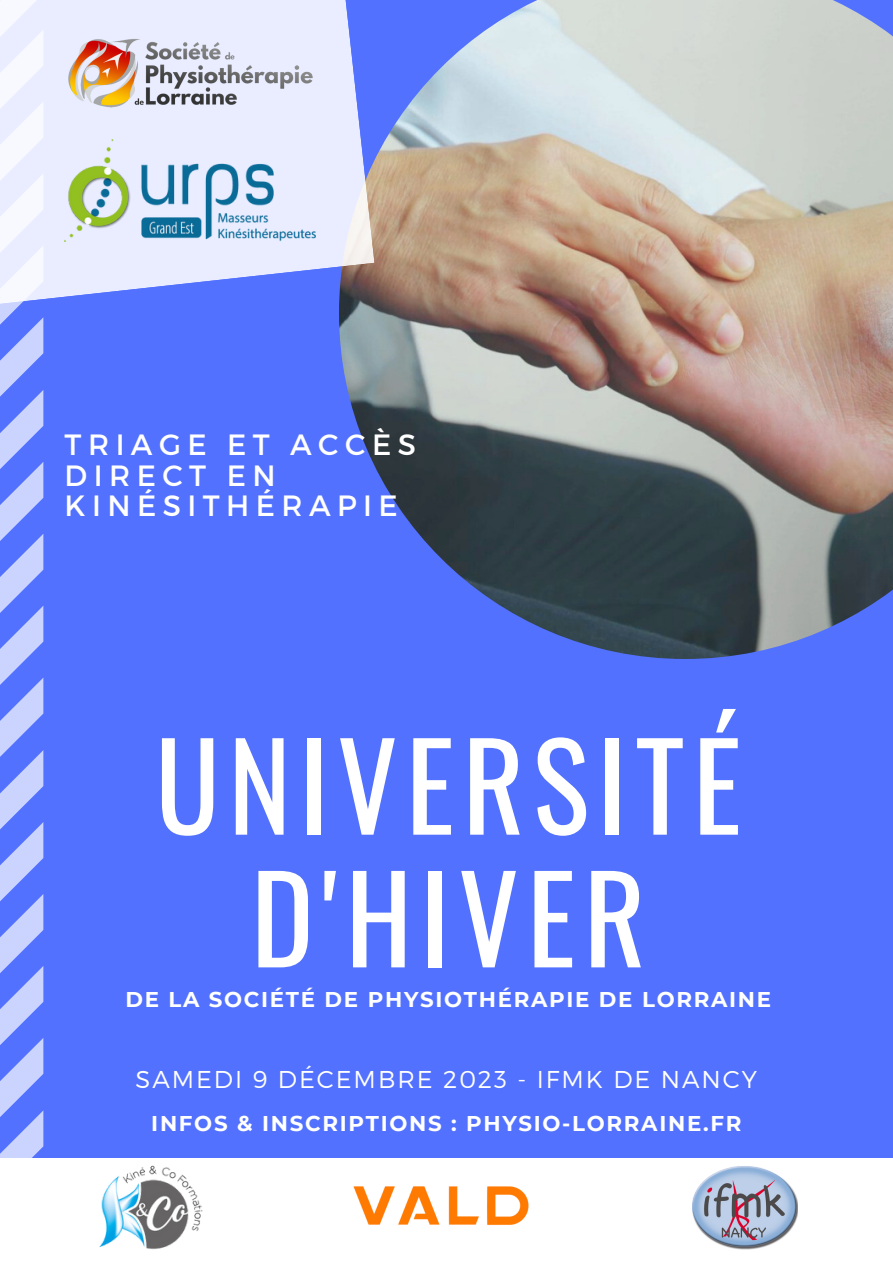
<style>
.page{position:relative;width:893px;height:1264px;background:#fff}
.page>*{position:absolute;margin:0;border:0;box-sizing:border-box;transform-origin:0 0}
.t1{font:118.95px/132.6px "Oswald";letter-spacing:.07em;color:#fff;text-align:center}
.t2{font:29.25px/30.6px "Montserrat";letter-spacing:.22em;color:#fff}
.t3{font:300 24.3px "Montserrat";letter-spacing:.08em;color:#fff}
.t4{font:700 21.3px "Montserrat";letter-spacing:.08em;color:#fff}
</style>
<div class="page">
<div style="left:0;top:0;width:892px;height:1262px;background:#5271ff"></div>
<img style="left:339px;top:0;width:553px;height:659px">
<svg style="left:0;top:336px;width:43px;height:821px"></svg>
<svg style="left:0;top:0;width:374px;height:336px;fill:#e9edff"></svg>
<img style="left:65px;top:15px;width:253px;height:114px">
<div style="left:0;top:1157px;width:892px;height:105px;background:#fff"></div>
<img style="left:89px;top:1157px;width:127px;height:93px">
<img style="left:65px;top:139px;width:250px;height:103px">
<img style="left:692px;top:1166px;width:105px;height:83px">
<img style="left:353px;top:1186px;width:176px;height:39px">
<p class="t2" style="left:65px;top:428px;width:353px">TRIAGE ET ACCÈS<br>DIRECT EN<br>KINÉSITHÉRAPIE</p>
<p class="t1" style="left:155px;top:714px;width:587px">UNIVERSITÉ<br>D'HIVER</p>
<p class="t4" style="left:125px;top:986px;width:647px">DE LA SOCIÉTÉ DE PHYSIOTHÉRAPIE DE LORRAINE</p>
<p class="t3" style="left:135px;top:1063px;width:623px">SAMEDI 9 DÉCEMBRE 2023 - IFMK DE NANCY</p>
<p class="t4" style="left:151px;top:1110px;width:591px">INFOS &amp; INSCRIPTIONS : PHYSIO-LORRAINE.FR</p>
</div>
